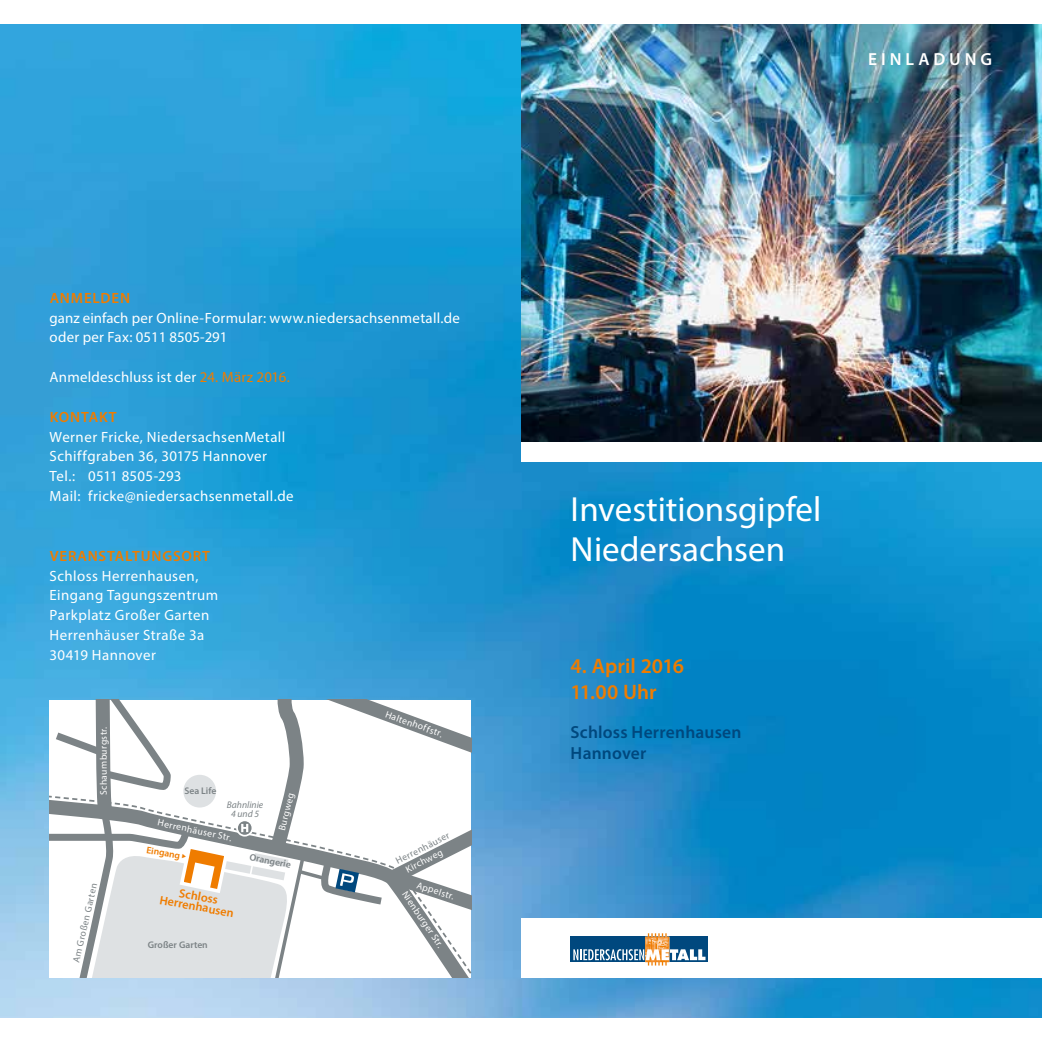
<style>
.page{position:relative;width:1042px;height:1042px;background:#fff}
.page>*{position:absolute;margin:0;border:0;box-sizing:border-box;transform-origin:0 0}
.t1{font:35px/39.7px "Myriad Pro";color:#fff}
.t2{font:600 21px/26.2px "Myriad Pro";color:#ef7c00}
.t3{font:600 17.5px/21px "Myriad Pro";letter-spacing:.01em;color:#00487e}
.t4{font:600 17.5px "Myriad Pro";letter-spacing:.225em;color:#fff}
.t5{font:14.88px/19.8px "Myriad Pro";letter-spacing:.025em;color:#fff}
.t6{font:600 14.88px "Myriad Pro";letter-spacing:.055em;color:#ef7c00}
.t7{font:600 12.25px/10.5px "Myriad Pro";color:#ef7c00;text-align:center}
.t8{font:9.62px "Myriad Pro";letter-spacing:.04em;color:#fff}
.t9{font:600 9.62px "Myriad Pro";color:#7c8386}
.t10{font:9.62px "Myriad Pro";color:#7c8386}
.t11{font:italic 9.62px/9.6px "Myriad Pro";color:#7c8386;text-align:center}
.t12{font:600 9.62px "Myriad Pro";color:#ef7c00}
.s1{color:#ef7c00}
</style>
<div class="page">
<img style="left:0;top:25px;width:1042px;height:992px">
<div style="left:521px;top:918px;width:521px;height:59px;background:#fff"></div>
<div style="left:521px;top:441px;width:521px;height:20px;background:#fff"></div>
<div style="left:570px;top:936px;width:137px;height:26px;background:#00487e"></div>
<svg style="left:573px;top:933px;width:132px;height:32px"></svg>
<svg style="left:50px;top:699px;width:421px;height:278px"></svg>
<img style="left:521px;top:25px;width:521px;height:416px">
<p class="t6" style="left:50px;top:288px;width:82px">ANMELDEN</p>
<p class="t5" style="left:50px;top:307px;width:412px">ganz einfach per Online-Formular: www.niedersachsenmetall.de oder per Fax: 0511 8505-291</p>
<p class="t5" style="left:50px;top:367px;width:242px">Anmeldeschluss ist der <span class="s1">24. März 2016.</span></p>
<p class="t6" style="left:50px;top:407px;width:68px">KONTAKT</p>
<p class="t5" style="left:50px;top:426px;width:246px">Werner Fricke, NiedersachsenMetall<br>Schiffgraben 36, 30175 Hannover<br>Tel.: 0511 8505-293<br>Mail: fricke@niedersachsenmetall.de</p>
<p class="t6" style="left:50px;top:546px;width:162px">VERANSTALTUNGSORT</p>
<p class="t5" style="left:50px;top:565px;width:170px">Schloss Herrenhausen,<br>Eingang Tagungszentrum<br>Parkplatz Großer Garten<br>Herrenhäuser Straße 3a<br>30419 Hannover</p>
<p class="t8" style="left:98px;top:795px;width:70px;rotate:-90deg">Schaumburgstr.</p>
<p class="t9" style="left:184px;top:784px;width:34px">Sea Life</p>
<p class="t11" style="left:227px;top:799px;width:38px">Bahnlinie<br>4 und 5</p>
<p class="t8" style="left:159px;top:816px;width:77px;rotate:12deg">Herrenhäuser Str.</p>
<p class="t8" style="left:276px;top:829px;width:40px;rotate:-76deg">Burgweg</p>
<p class="t10" style="left:70px;top:961px;width:83px;rotate:-77deg">Am Großen Garten</p>
<p class="t12" style="left:148px;top:844px;width:43px;rotate:9deg">Eingang ◆</p>
<p class="t7" style="left:163px;top:884px;width:77px;rotate:10deg">Schloss<br>Herrenhausen</p>
<p class="t9" style="left:148px;top:938px;width:61px">Großer Garten</p>
<p class="t9" style="left:251px;top:850px;width:43px;rotate:11deg">Orangerie</p>
<p class="t8" style="left:388px;top:708px;width:62px;rotate:20deg">Haltenhoffstr.</p>
<p class="t10" style="left:393px;top:856px;width:61px;rotate:-27deg">Herrenhäuser</p>
<p class="t8" style="left:419px;top:879px;width:41px;rotate:18deg">Appelstr.</p>
<p class="t8" style="left:403px;top:864px;width:42px;rotate:-27deg">Kirchweg</p>
<p class="t8" style="left:409px;top:888px;width:67px;rotate:56deg">Nienburger Str.</p>
<p class="t4" style="left:868px;top:47px;width:125px">EINLADUNG</p>
<h1 class="t1" style="left:570px;top:489px;width:252px">Investitionsgipfel<br>Niedersachsen</h1>
<h2 class="t2" style="left:570px;top:652px;width:115px">4. April 2016<br>11.00 Uhr</h2>
<p class="t3" style="left:570px;top:721px;width:172px">Schloss Herrenhausen<br>Hannover</p>
</div>
